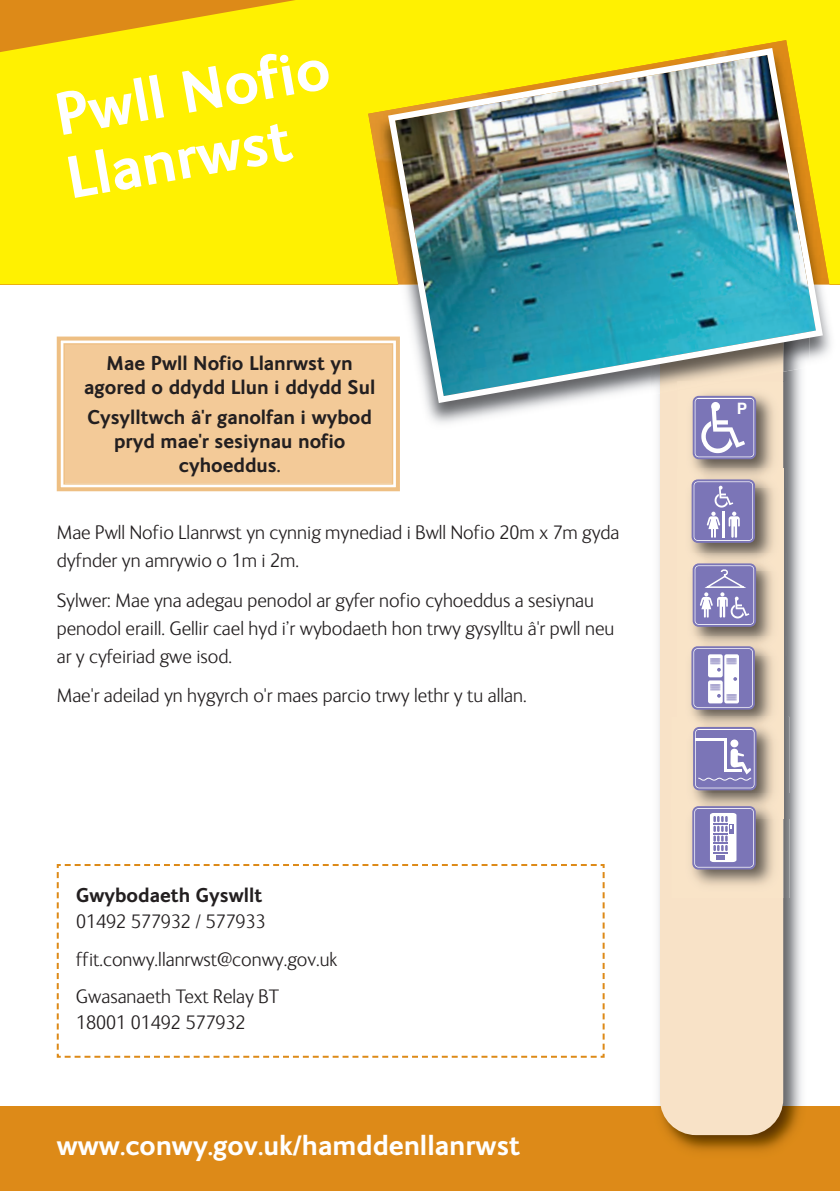
<style>
.page{position:relative;width:840px;height:1191px;background:#fff}
.page>*{position:absolute;margin:0;border:0;box-sizing:border-box;transform-origin:0 0}
.t1{font:700 60px/64px "FS Ingrid";color:#fff}
.t2{font:700 28px "FS Ingrid";color:#fff}
.t3{font:300 20px/28px "FS Ingrid";color:#231f20}
.t4{font:700 20px/24px "FS Ingrid";color:#231f20;text-align:center}
.t5{font:700 15.8px "Helvetica";color:#fff}
</style>
<div class="page">
<div style="left:0;top:1106px;width:839px;height:85px;background:#dd8a18"></div>
<svg style="left:56px;top:864px;width:549px;height:194px"></svg>
<img style="left:658px;top:406px;width:144px;height:746px">
<div style="left:659px;top:240px;width:123px;height:895px;background:#f8e2c7;border-radius:36px"></div>
<div style="left:0;top:0;width:839px;height:284px;background:#fff101"></div>
<img style="left:825px;top:284px;width:14px;height:70px">
<img style="left:399px;top:406px;width:143px;height:29px">
<img style="left:368px;top:40px;width:460px;height:244px">
<img style="left:384px;top:44px;width:441px;height:362px">
<div style="left:65px;top:344px;width:326px;height:139px;background:#f3ca98"></div>
<div style="left:57px;top:336px;width:342px;height:155px;border:4px solid #eebf83"></div>
<div style="left:63px;top:343px;width:330px;height:141px;border:1px solid #eebf83"></div>
<img style="left:677px;top:381px;width:110px;height:357px">
<img style="left:677px;top:381px;width:50px;height:9px">
<div style="left:692px;top:396px;width:63px;height:63px;border:2px solid #7b75b7;border-radius:5px"></div>
<svg style="left:695px;top:398px;width:58px;height:58px;background:#9591c5"></svg>
<svg style="left:691px;top:479px;width:63px;height:64px"></svg>
<div style="left:692px;top:480px;width:61px;height:62px;border:1px solid #7b75b7;border-radius:5px"></div>
<svg style="left:694px;top:482px;width:58px;height:58px;background:#908bc2"></svg>
<div style="left:692px;top:563px;width:63px;height:64px;border:2px solid #7b75b7;border-radius:5px"></div>
<svg style="left:695px;top:566px;width:58px;height:58px;background:#928dc3"></svg>
<div style="left:691px;top:646px;width:63px;height:63px;border:2px solid #7b75b7;border-radius:5px"></div>
<svg style="left:693px;top:649px;width:58px;height:58px;background:#aba8d1"></svg>
<img style="left:782px;top:717px;width:7px;height:181px">
<img style="left:693px;top:738px;width:80px;height:56px">
<div style="left:692px;top:727px;width:64px;height:63px;border:2px solid #7b75b7;border-radius:5px"></div>
<svg style="left:695px;top:729px;width:58px;height:58px;background:#918cc3"></svg>
<hr style="left:695px;top:738px;width:31px;height:3px;background:#fff">
<img style="left:691px;top:819px;width:82px;height:66px">
<img style="left:694px;top:794px;width:94px;height:25px">
<div style="left:692px;top:806px;width:63px;height:63px;border:2px solid #7b75b7;border-radius:5px"></div>
<svg style="left:694px;top:809px;width:58px;height:58px;background:#9e9aca"></svg>
<h1 class="t1" style="left:51px;top:90px;width:279px;rotate:-10deg">Pwll Nofio<br>Llanrwst</h1>
<p class="t4" style="left:84px;top:353px;width:292px">Mae Pwll Nofio Llanrwst yn agored o ddydd Llun i ddydd Sul</p>
<p class="t4" style="left:87px;top:407px;width:286px">Cysylltwch â'r ganolfan i wybod pryd mae'r sesiynau nofio cyhoeddus.</p>
<p class="t3" style="left:57px;top:520px;width:564px">Mae Pwll Nofio Llanrwst yn cynnig mynediad i Bwll Nofio 20m x 7m gyda dyfnder yn amrywio o 1m i 2m.</p>
<p class="t3" style="left:57px;top:588px;width:558px">Sylwer: Mae yna adegau penodol ar gyfer nofio cyhoeddus a sesiynau penodol eraill. Gellir cael hyd i’r wybodaeth hon trwy gysylltu â'r pwll neu ar y cyfeiriad gwe isod.</p>
<p class="t3" style="left:57px;top:683px;width:471px">Mae'r adeilad yn hygyrch o'r maes parcio trwy lethr y tu allan.</p>
<p class="t4" style="left:76px;top:885px;width:187px">Gwybodaeth Gyswllt</p>
<p class="t3" style="left:76px;top:905px;width:262px;line-height:37.4px">01492 577932 / 577933 ffit.conwy.llanrwst@conwy.gov.uk<br>Gwasanaeth Text Relay BT</p>
<p class="t3" style="left:76px;top:1010px;width:171px">18001 01492 577932</p>
<h2 class="t2" style="left:57px;top:1135px;width:464px">www.conwy.gov.uk/hamddenllanrwst</h2>
<p class="t5" style="left:736px;top:396px;width:12px">P</p>
</div>
